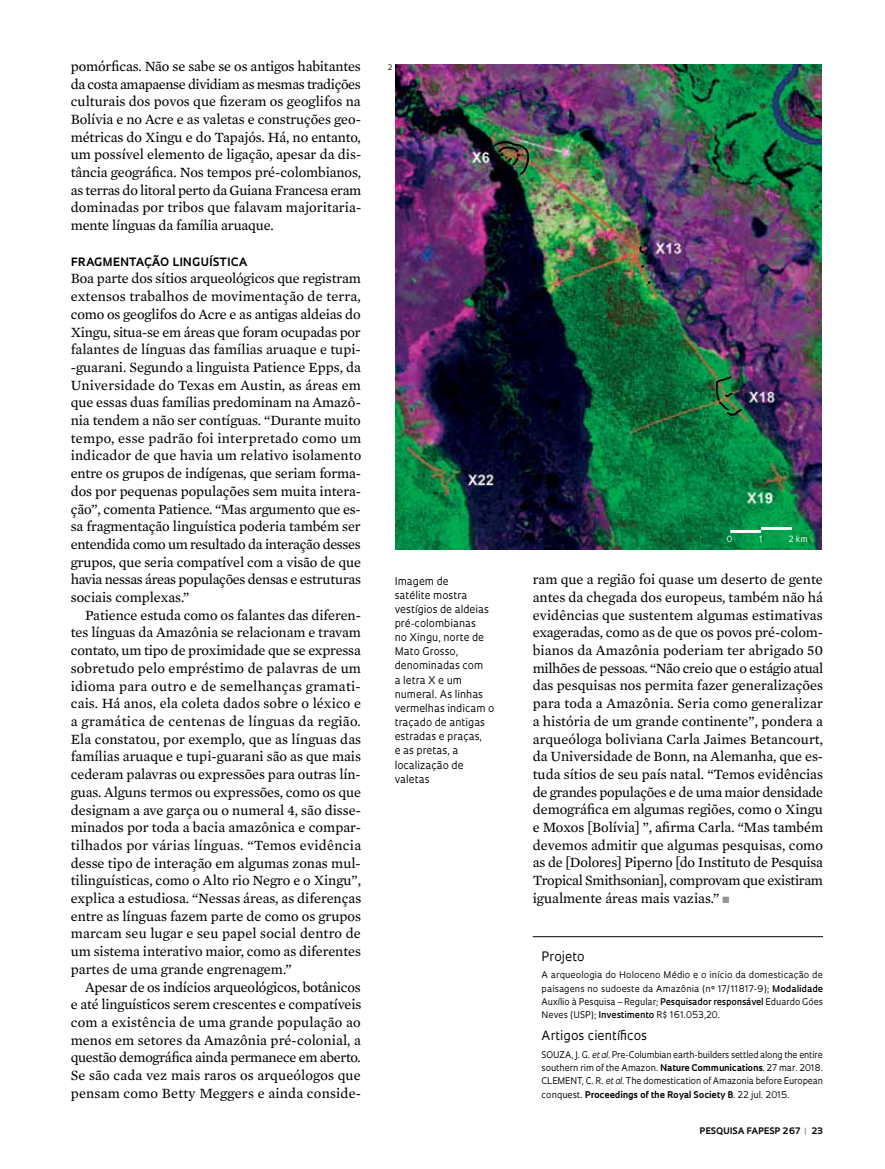
<style>
.page{position:relative;width:885px;height:1169px;background:#fff}
.page>*{position:absolute;margin:0;border:0;box-sizing:border-box;transform-origin:0 0}
.t1{font:14.4px/17.7px "Mercury Text G2";color:#000;text-align:justify}
.t2{font:12.6px "Oculum";color:#000}
.t3{font:700 11.25px "Oculum";letter-spacing:.025em;color:#000}
.t4{font:10.35px/14.1px "Oculum";color:#000}
.t5{font:9px/13.4px "Oculum";color:#000;text-align:justify}
.t6{font:700 8.7px "Oculum";letter-spacing:.015em;color:#000}
.t7{font:8.25px "Oculum";color:#fff}
.t8{font:7.35px "Oculum";color:#000}
.s1{color:#939598}
.s2{font-weight:600}
.s3{font-style:italic}
.s4{font-weight:700}
</style>
<div class="page">
<img style="left:395px;top:64px;width:427px;height:485px">
<hr style="left:533px;top:936px;width:290px;height:1px;background:#000">
<svg style="left:492px;top:141px;width:38px;height:35px"></svg>
<svg style="left:639px;top:245px;width:6px;height:9px"></svg>
<svg style="left:641px;top:264px;width:4px;height:4px"></svg>
<svg style="left:647px;top:280px;width:4px;height:4px"></svg>
<svg style="left:715px;top:375px;width:28px;height:41px"></svg>
<hr style="left:730px;top:530px;width:31px;height:3px;background:#fff">
<hr style="left:761px;top:527px;width:31px;height:3px;background:#fff">
<p class="t1" style="left:71px;top:56px;width:292px">pomórficas. Não se sabe se os antigos habitantes da costa amapaense dividiam as mesmas tradições culturais dos povos que fizeram os geoglifos na Bolívia e no Acre e as valetas e construções geo&shy;métricas do Xingu e do Tapajós. Há, no entanto, um possível elemento de ligação, apesar da dis&shy;tância geográfica. Nos tempos pré-colombianos, as terras do litoral perto da Guiana Francesa eram dominadas por tribos que falavam majoritaria&shy;mente línguas da família aruaque.</p>
<p class="t3" style="left:71px;top:254px;width:178px">Fragmentação lingu ística</p>
<p class="t1" style="left:71px;top:269px;width:292px">Boa parte dos sítios arqueológicos que registram extensos trabalhos de movimentação de terra, como os geoglifos do Acre e as antigas aldeias do Xingu, situa-se em áreas que foram ocupadas por falantes de línguas das famílias aruaque e tupi--guarani. Segundo a linguista Patience Epps, da Universidade do Texas em Austin, as áreas em que essas duas famílias predominam na Amazô&shy;nia tendem a não ser contíguas. “Durante muito tempo, esse padrão foi interpretado como um indicador de que havia um relativo isolamento entre os grupos de indígenas, que seriam forma&shy;dos por pequenas populações sem muita intera&shy;ção”, comenta Patience. “Mas argumento que es&shy;sa fragmentação linguística poderia também ser entendida como um resultado da interação desses grupos, que seria compatível com a visão de que havia nessas áreas populações densas e estruturas sociais complexas.”</p>
<p class="t1" style="left:71px;top:605px;width:292px;text-indent:14px">Patience estuda como os falantes das diferen&shy;tes línguas da Amazônia se relacionam e travam contato, um tipo de proximidade que se expressa sobretudo pelo empréstimo de palavras de um idioma para outro e de semelhanças gramati&shy;cais. Há anos, ela coleta dados sobre o léxico e a gramática de centenas de línguas da região.<br>Ela constatou, por exemplo, que as línguas das famílias aruaque e tupi-guarani são as que mais cederam palavras ou expressões para outras lín&shy;guas. Alguns termos ou expressões, como os que designam a ave garça ou o numeral 4, são disse&shy;minados por toda a bacia amazônica e compar&shy;tilhados por várias línguas. “Temos evidência desse tipo de interação em algumas zonas mul&shy;tilinguísticas, como o Alto rio Negro e o Xingu”, explica a estudiosa. “Nessas áreas, as diferenças entre as línguas fazem parte de como os grupos marcam seu lugar e seu papel social dentro de um sistema interativo maior, como as diferentes partes de uma grande engrenagem.”</p>
<p class="t1" style="left:71px;top:977px;width:292px;text-indent:14px">Apesar de os indícios arqueológicos, botânicos e até linguísticos serem crescentes e compatíveis com a existência de uma grande população ao menos em setores da Amazônia pré-colonial, a questão demográfica ainda permanece em aberto.<br>Se são cada vez mais raros os arqueólogos que pensam como Betty Meggers e ainda conside-</p>
<p class="t8" style="left:388px;top:62px;width:6px">2</p>
<p class="t8" style="left:504px;top:400px;width:5px">1</p>
<p class="t4" style="left:395px;top:573px;width:101px">I magem de<br>satélite mostra vestígios de aldeias pré-colombianas<br>no Xingu, norte de<br>M ato G rosso, denominadas com<br>a letra X e um numeral. As linhas vermelhas indicam o traçado de antigas estradas e praças,<br>e as pretas, a localização de valetas</p>
<p class="t7" style="left:727px;top:533px;width:7px">0</p>
<p class="t7" style="left:759px;top:533px;width:5px">1</p>
<p class="t7" style="left:788px;top:533px;width:21px">2 km</p>
<p class="t1" style="left:533px;top:570px;width:292px">ram que a região foi quase um deserto de gente antes da chegada dos europeus, também não há evidências que sustentem algumas estimativas exageradas, como as de que os povos pré-colom&shy;bianos da Amazônia poderiam ter abrigado 50 milhões de pessoas. “Não creio que o estágio atual das pesquisas nos permita fazer generalizações para toda a Amazônia. Seria como generalizar a história de um grande continente”, pondera a arqueóloga boliviana Carla Jaimes Betancourt, da Universidade de Bonn, na Alemanha, que es&shy;tuda sítios de seu país natal. “Temos evidências de grandes populações e de uma maior densidade demográfica em algumas regiões, como o Xingu e Moxos [Bolívia] ”, afirma Carla. “Mas também devemos admitir que algumas pesquisas, como as de [Dolores] Piperno [do Instituto de Pesquisa Tropical Smithsonian], comprovam que existiram igualmente áreas mais vazias.” <span class="s1">■</span></p>
<p class="t2" style="left:542px;top:948px;width:45px">Projeto</p>
<p class="t5" style="left:542px;top:968px;width:283px">A arqueologia do Holoceno Médio e o início da domesticação de paisagens no sudoeste da Amazônia (nº 17/11817-9); <span class="s2">Modalidade </span>Auxílio à Pesquisa – Regular; <span class="s2">Pesquisador responsável</span> Eduardo G óes Neves (USP</p>
<p class="t5" style="left:591px;top:1008px;width:131px">); <span class="s2">Investimento</span> R$ 161.053,20.</p>
<p class="t2" style="left:542px;top:1027px;width:107px">Artigos científicos</p>
<p class="t5" style="left:542px;top:1047px;width:7px">SOUZ</p>
<p class="t5" style="left:542px;top:1047px;width:283px;text-indent:24px">A, J. G . <span class="s3">et al</span>. Pre-Columbian earth-builders settled along the entire southern rim of the Amazon. <span class="s4">Nature Communications</span>. 27 mar. 2018.<br>CLEME</p>
<p class="t5" style="left:542px;top:1074px;width:283px;text-indent:29px">NT, C. R. <span class="s3">et al</span>. The domestication of Amazonia before European conquest. <span class="s4">Proceedings of the Royal Society B</span>. 22 jul. 2015.</p>
<p class="t6" style="left:700px;top:1124px;width:125px">PESQUISA FAPESP 267 <span class="s1">|</span> 23</p>
</div>
